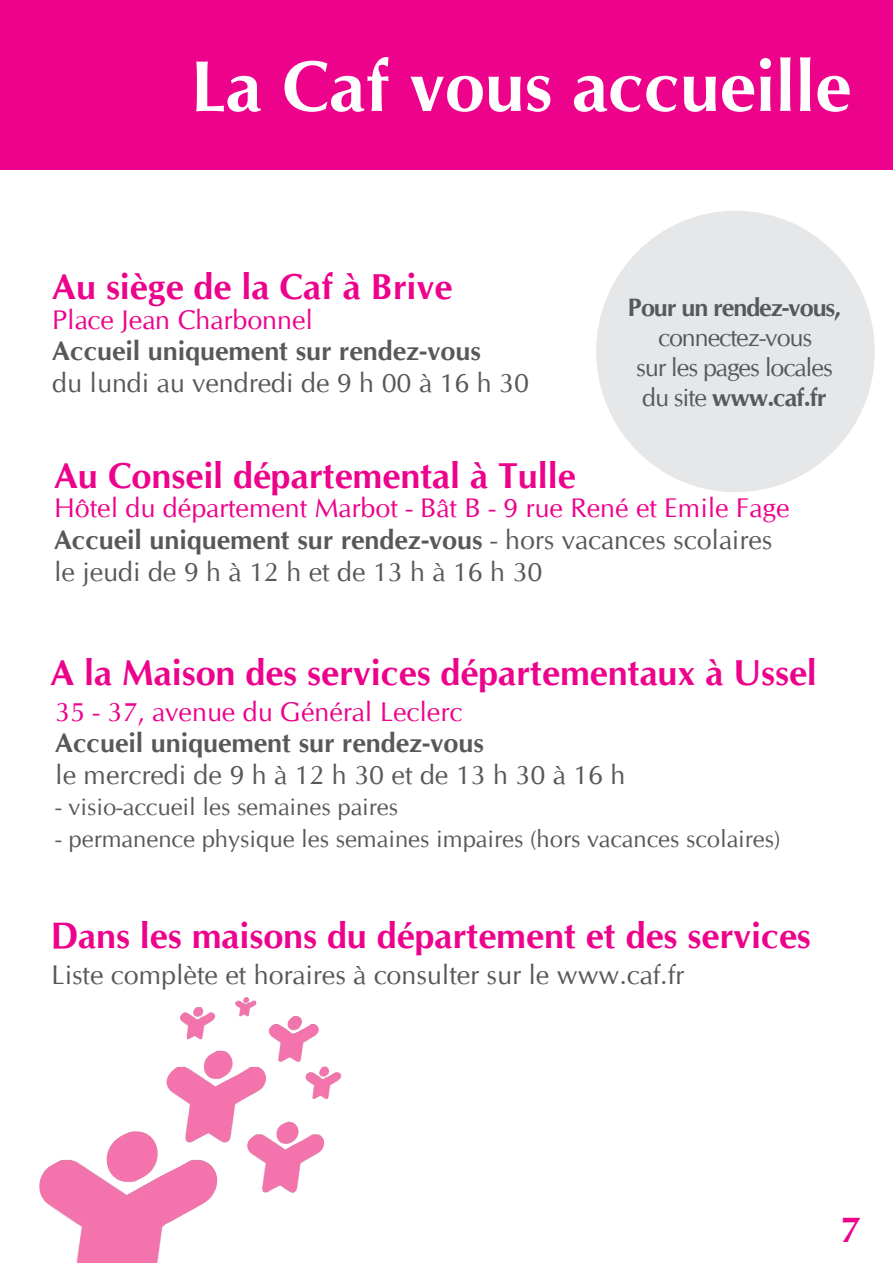
<style>
.page{position:relative;width:893px;height:1263px;background:#fff}
.page>*{position:absolute;margin:0;border:0;box-sizing:border-box;transform-origin:0 0}
.t1{font:700 72px "CG Omega";color:#fff}
.t2{font:700 36px "CG Omega";color:#ed028c}
.t3{font:700 36px "CG Omega";color:#ed028c;scale:1.04 1}
.t4{font:27px/32px "CG Omega";color:#57585a}
.t5{font:700 27px "CG Omega";color:#57585a}
.t6{font:27px "CG Omega";color:#ed028c}
.t7{font:25.2px/30.2px "CG Omega";letter-spacing:-.04em;color:#57585a;text-align:center}
.t8{font:700 25.2px "CG Omega";letter-spacing:-.04em;color:#57585a}
.t9{font:24px "CG Omega";color:#57585a}
.s1{font-weight:700}
.s2{color:#ed028c}
</style>
<div class="page">
<div style="left:596px;top:211px;width:279px;height:281px;background:#e6e7e9;border-radius:50%"></div>
<img style="left:39px;top:997px;width:303px;height:225px">
<div style="left:1px;top:0;width:892px;height:169px;background:#ed028c"></div>
<h1 class="t1" style="left:190px;top:41px;width:662px">La Caf vous accueille</h1>
<h2 class="t2" style="left:52px;top:264px;width:402px">Au siège de la Caf à Brive</h2>
<p class="t6" style="left:52px;top:303px;width:262px">Place Jean Charbonnel</p>
<p class="t5" style="left:52px;top:334px;width:430px">Accueil uniquement sur rendez-vous</p>
<p class="t4" style="left:52px;top:367px;width:478px">du lundi au vendredi de 9 h 00 à 16 h 30</p>
<p class="t8" style="left:628px;top:291px;width:215px">Pour un rendez-vous,</p>
<p class="t7" style="left:636px;top:322px;width:198px">connectez-vous<br>sur les pages locales du site <span class="s1">www.caf.fr</span></p>
<h2 class="t2" style="left:54px;top:453px;width:523px">Au Conseil départemental à Tulle</h2>
<p class="t4" style="left:54px;top:492px;width:737px"><span class="s2">Hôtel du département Marbot - Bât B - 9 rue René et Emile Fage<br></span><span class="s1">Accueil uniquement sur rendez-vous</span> - hors vacances scolaires le jeudi de 9 h à 12 h et de 13 h à 16 h 30</p>
<h2 class="t2" style="left:50px;top:650px;width:768px">A la Maison des services départementaux à Ussel</h2>
<p class="t6" style="left:55px;top:695px;width:409px">35 - 37, avenue du Général Leclerc</p>
<p class="t5" style="left:55px;top:726px;width:430px">Accueil uniquement sur rendez-vous</p>
<p class="t4" style="left:55px;top:759px;width:572px">le mercredi de 9 h à 12 h 30 et de 13 h 30 à 16 h</p>
<p class="t9" style="left:55px;top:792px;width:344px">- visio-accueil les semaines paires</p>
<p class="t9" style="left:55px;top:824px;width:727px">- permanence physique les semaines impaires (hors vacances scolaires)</p>
<h2 class="t2" style="left:50px;top:912px;width:762px">Dans les maisons du département et des services</h2>
<p class="t4" style="left:51px;top:959px;width:634px">Liste complète et horaires à consulter sur le www.caf.fr</p>
<h2 class="t3" style="left:840px;top:1207px;width:22px">7</h2>
</div>
